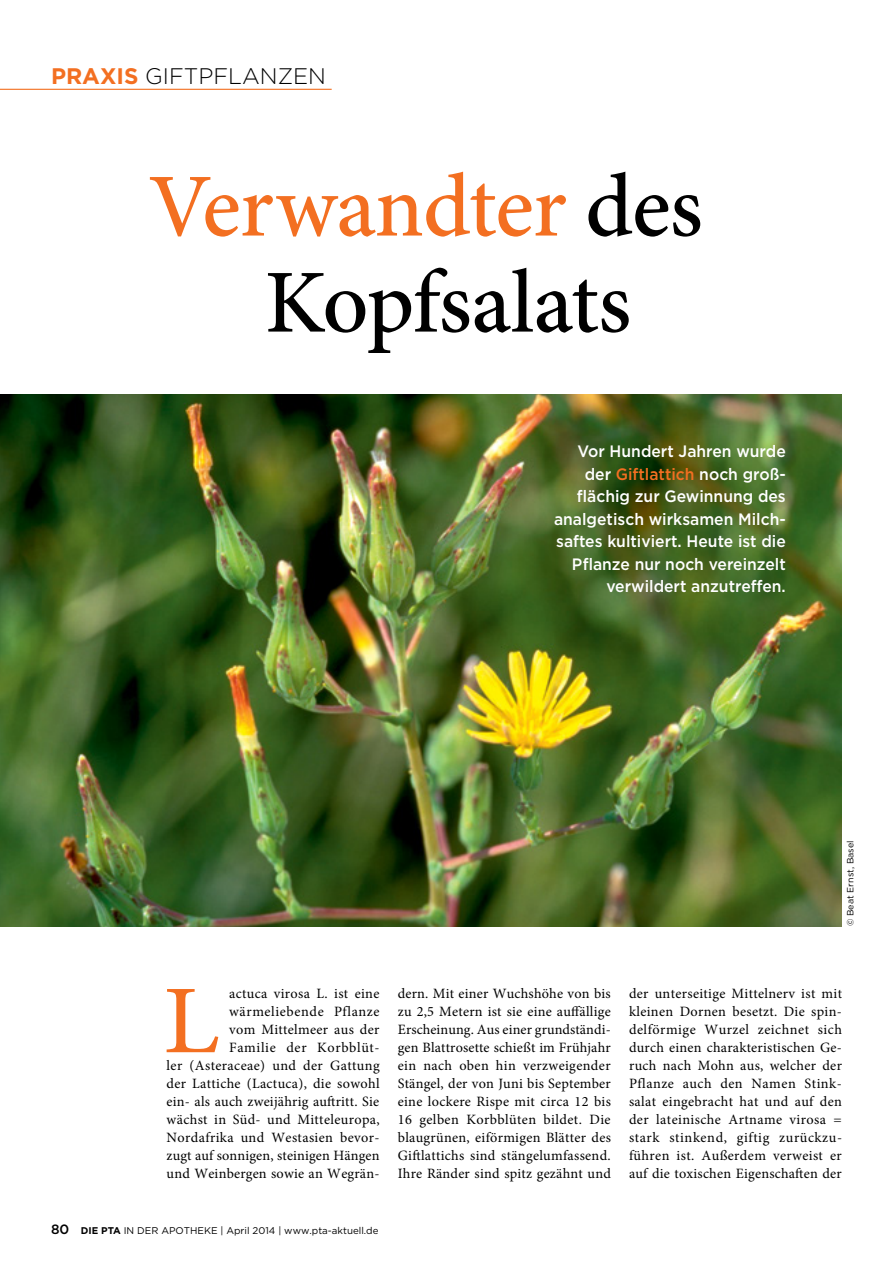
<style>
.page{position:relative;width:893px;height:1263px;background:#fff}
.page>*{position:absolute;margin:0;border:0;box-sizing:border-box;transform-origin:0 0}
.t1{font:97.2px "Minion Pro";color:#f36f21;scale:1.09 1}
.t2{font:500 90px/96px "Minion Pro";letter-spacing:-.01em;color:#000;text-align:center}
.t3{font:300 22.5px "Gotham";color:#000}
.t4{font:500 16.5px/22.5px "Gotham";color:#fff;text-align:right;scale:.95 1}
.t5{font:14.25px/18px "Minion Pro";letter-spacing:.02em;color:#000;text-align:justify}
.t6{font:9.75px "Gotham";color:#000}
.t7{font:9px "Gotham";color:#000}
.s1{font-weight:700;color:#f36f21}
.s2{color:#f36f21}
.s3{font-weight:500;font-size:13.5px}
.s4{font-weight:700}
</style>
<div class="page">
<img style="left:0;top:394px;width:842px;height:532px">
<hr style="left:0;top:89px;width:332px;height:1px;background:#f36f21">
<h3 class="t3" style="left:51px;top:62px;width:276px"><span class="s1">PRAXIS</span> GIFTPFLANZEN</h3>
<h2 class="t2" style="left:148px;top:159px;width:556px"><span class="s2">Verwandter</span> des<br>Kopfsalats</h2>
<p class="t4" style="left:554px;top:440px;width:245px">Vor Hundert Jahren wurde der <span class="s2">Giftlattich</span> noch groß&shy;flächig zur Gewinnung des analgetisch wirksamen Milch&shy;saftes kultiviert. Heute ist die<br>Pflanze nur noch vereinzelt verwildert anzutreffen.</p>
<p class="t7" style="left:844px;top:926px;width:87px;rotate:-90deg">© Beat Ernst, Basel</p>
<p class="t5" style="left:167px;top:985px;width:215px;text-align:right">actuca virosa L. ist eine wärmeliebende Pflanze<br>vom Mittelmeer aus der<br>Familie der Korbblüt-<br>ler (Asteraceae) und der Gattung der Lattiche (Lactuca), die sowohl ein- als auch zweijährig auftritt. Sie wächst in Süd- und Mitteleuropa,<br>Nordafrika und Westasien bevor&shy;zugt auf sonnigen, steinigen Hängen und Weinbergen sowie an Wegrän-</p>
<p class="t5" style="left:398px;top:985px;width:215px">dern. Mit einer Wuchshöhe von bis zu 2,5 Metern ist sie eine auffällige Erscheinung. Aus einer grundständi&shy;gen Blattrosette schießt im Frühjahr ein nach oben hin verzweigender Stängel, der von Juni bis September eine lockere Rispe mit circa 12 bis 16 gelben Korbblüten bildet. Die blaugrünen, eiförmigen Blätter des Giftlattichs sind stängelumfassend.<br>Ihre Ränder sind spitz gezähnt und</p>
<p class="t5" style="left:629px;top:985px;width:215px">der unterseitige Mittelnerv ist mit kleinen Dornen besetzt. Die spin&shy;delförmige Wurzel zeichnet sich durch einen charakteristischen Ge&shy;ruch nach Mohn aus, welcher der Pflanze auch den Namen Stink&shy;salat eingebracht hat und auf den der lateinische Artname virosa = stark stinkend, giftig zurückzu&shy;führen ist. Außerdem verweist er auf die toxischen Eigenschaften der</p>
<h1 class="t1" style="left:163px;top:956px;width:54px">L</h1>
<p class="t6" style="left:51px;top:1224px;width:329px"><span class="s3">80</span> <span class="s4">DIE PTA</span> IN DER APOTHEKE | April 2014 | www.pta-aktuell.de</p>
</div>
